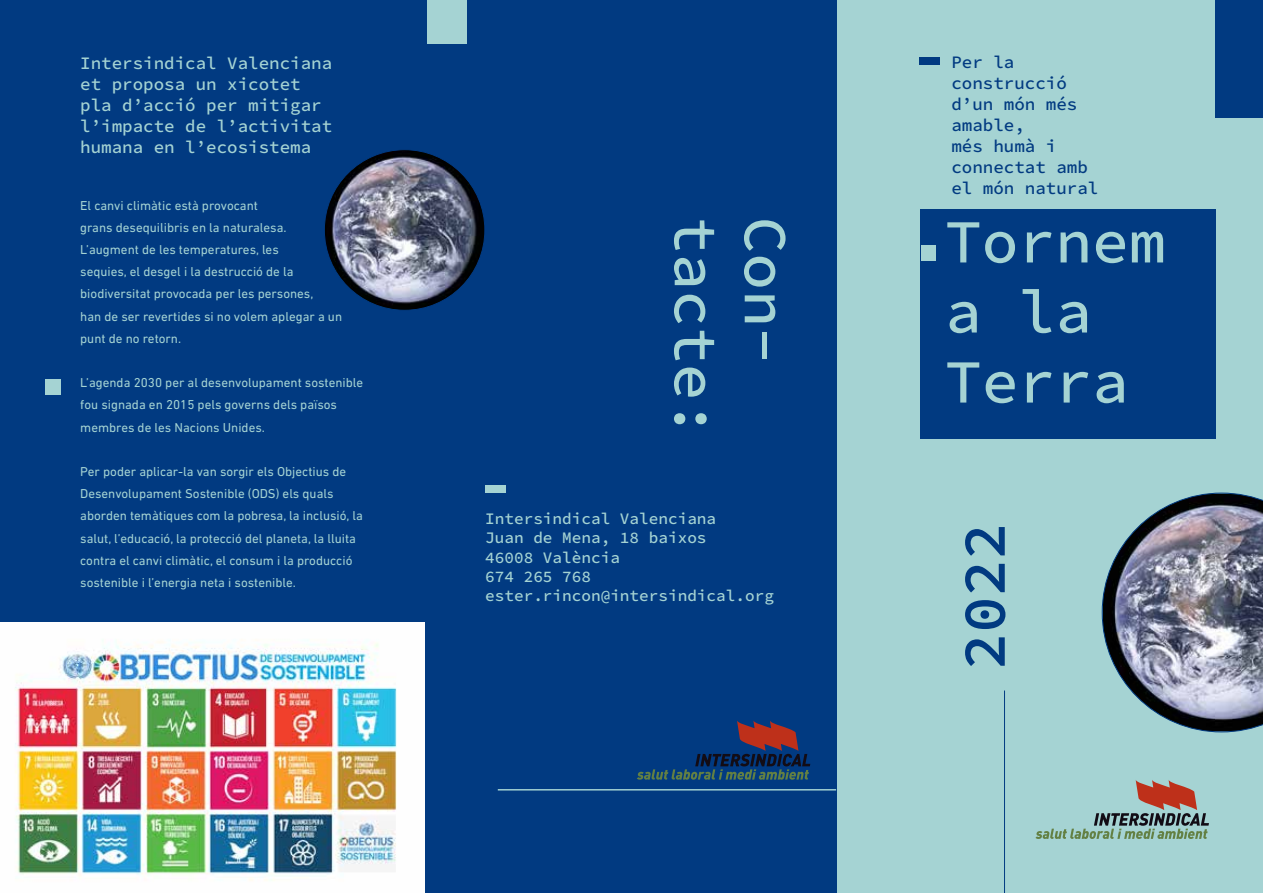
<style>
.page{position:relative;width:1263px;height:893px;background:#fff}
.page>*{position:absolute;margin:0;border:0;box-sizing:border-box;transform-origin:0 0}
.t1{font:500 61.2px/70.1px "Source Code Pro";color:#a5d3d3}
.t2{font:200 61.2px "Source Code Roman";color:#013a81}
.t3{font:500 17.55px/21px "Source Code Pro";color:#a5d3d3}
.t4{font:500 17.55px/21px "Source Code Pro";color:#013a81}
.t5{font:500 16.05px/19.2px "Source Code Pro";color:#a5d3d3}
.t6{font:13.2px/22.2px "DIN Next LT Pro";color:#a5d3d3}
</style>
<div class="page">
<div style="left:836px;top:0;width:427px;height:892px;background:#a5d3d3"></div>
<div style="left:0;top:0;width:836px;height:892px;background:#013a81"></div>
<div style="left:1216px;top:0;width:47px;height:117px;background:#013a81"></div>
<div style="left:427px;top:0;width:40px;height:44px;background:#a5d3d3"></div>
<svg style="left:1036px;top:780px;width:173px;height:59px"></svg>
<svg style="left:637px;top:721px;width:173px;height:58px"></svg>
<div style="left:921px;top:209px;width:295px;height:230px;background:#013a81"></div>
<hr style="left:1004px;top:690px;width:1px;height:202px;background:#013a81">
<img style="left:1102px;top:492px;width:161px;height:240px">
<div style="left:919px;top:57px;width:21px;height:8px;background:#013a81"></div>
<div style="left:485px;top:485px;width:21px;height:7px;background:#a5d3d3"></div>
<div style="left:45px;top:379px;width:16px;height:16px;background:#a5d3d3"></div>
<hr style="left:498px;top:789px;width:338px;height:1px;background:#a5d3d3">
<img style="left:324px;top:150px;width:161px;height:160px;border-radius:80px">
<div style="left:921px;top:245px;width:15px;height:16px;background:#a5d3d3"></div>
<img style="left:0;top:622px;width:425px;height:270px">
<h2 class="t3" style="left:80px;top:53px;width:254px">Intersindical Valenciana et proposa un xicotet pla d’acció per mitigar l’impacte de l’activitat humana en l’ecosistema</h2>
<p class="t6" style="left:80px;top:194px;width:263px">El canvi climàtic està provocant<br>grans desequilibris en la naturalesa.<br>L’augment de les temperatures, les<br>sequies, el desgel i la destrucció de la biodiversitat provocada per les persones,<br>han de ser revertides si no volem aplegar a un punt de no retorn.</p>
<p class="t6" style="left:80px;top:371px;width:285px">L’agenda 2030 per al desenvolupament sostenible fou signada en 2015 pels governs dels països membres de les Nacions Unides.</p>
<p class="t6" style="left:80px;top:460px;width:284px">Per poder aplicar-la van sorgir els Objectius de Desenvolupament Sostenible (ODS) els quals aborden temàtiques com la pobresa, la inclusió, la salut, l’educació, la protecció del planeta, la lluita contra el canvi climàtic, el consum i la producció sostenible i l’energia neta i sostenible.</p>
<h1 class="t1" style="left:798px;top:216px;width:222px;rotate:90deg">Con&shy;tacte:</h1>
<p class="t5" style="left:485px;top:509px;width:290px">Intersindical Valenciana<br>Juan de Mena, 18 baixos<br>46008 València<br>674 265 768 ester.rincon@intersindical.org</p>
<h2 class="t4" style="left:951px;top:53px;width:149px">Per la construcció d’un món més amable,<br>més humà i connectat amb el món natural</h2>
<h1 class="t1" style="left:945px;top:209px;width:222px">Tornem a la<br>Terra</h1>
<h1 class="t2" style="left:940px;top:669px;width:148px;rotate:-90deg">2022</h1>
</div>
